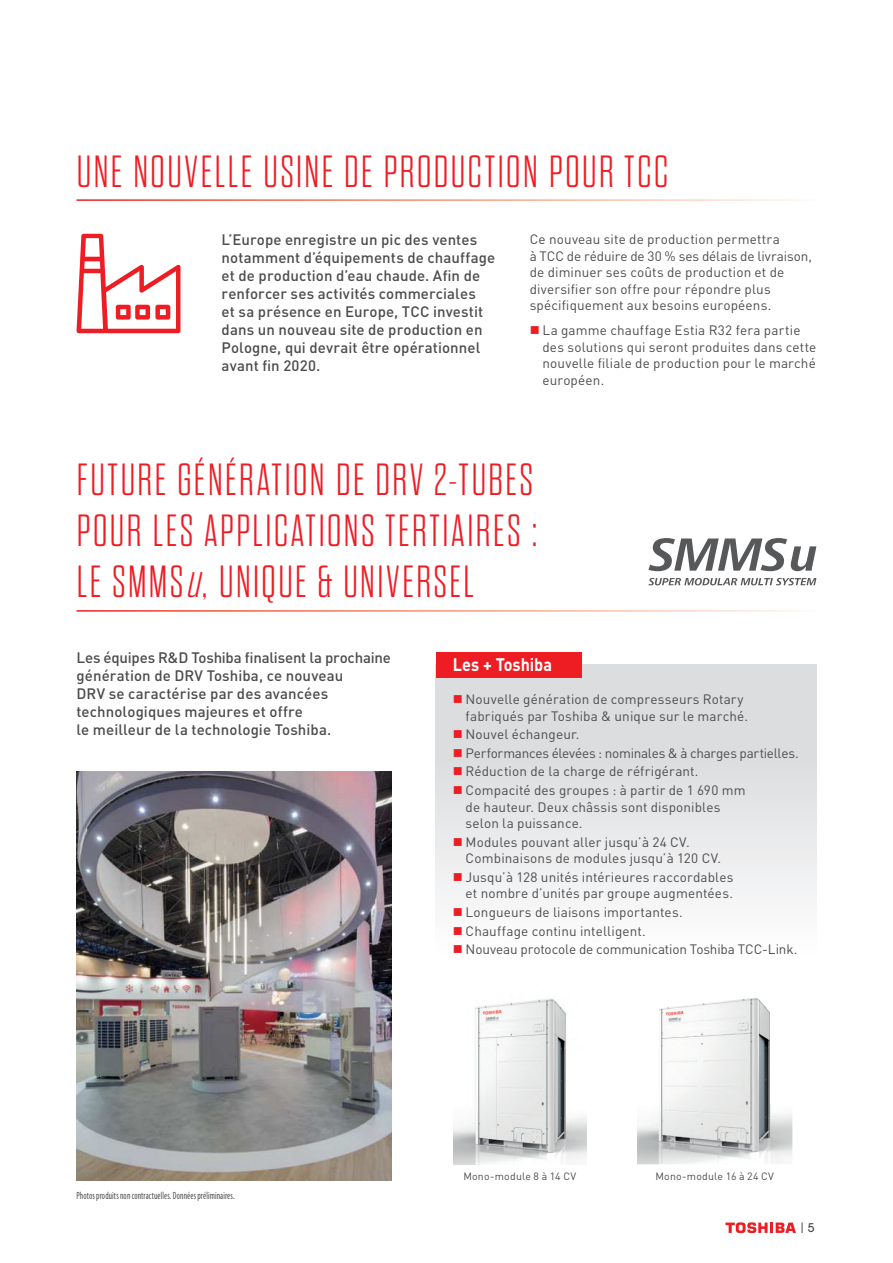
<style>
.page{position:relative;width:893px;height:1263px;background:#fff}
.page>*{position:absolute;margin:0;border:0;box-sizing:border-box;transform-origin:0 0}
.t1{font:300 expanded 45px/51px "Dharma Gothic E";letter-spacing:.045em;color:#ee1d23;text-align:justify}
.t2{font:700 18px "DIN Pro";color:#fff;scale:.9 1}
.t3{font:500 15px/18px "DIN Pro";letter-spacing:.005em;color:#4b4c4d}
.t4{font:13.5px/16.5px "DIN Pro";letter-spacing:.01em;color:#4b4c4d}
.t5{font:500 12px "Avant Garde";color:#4b4c4d}
.t6{font:condensed 10.5px "Myriad Pro";letter-spacing:.015em;color:#4b4c4d;scale:.8 1}
.t7{font:10.5px "DIN Pro";letter-spacing:.02em;color:#4b4c4d}
.s1{font-style:italic}
</style>
<div class="page">
<div style="left:436px;top:665px;width:380px;height:289px;background:linear-gradient(to bottom,#d5d4d6,#fafbfc)"></div>
<div style="left:436px;top:652px;width:145px;height:25px;background:#ee1d23"></div>
<img style="left:453px;top:998px;width:133px;height:166px">
<img style="left:637px;top:998px;width:155px;height:166px">
<img style="left:77px;top:772px;width:314px;height:408px">
<svg style="left:648px;top:578px;width:168px;height:7px"></svg>
<svg style="left:648px;top:538px;width:168px;height:33px"></svg>
<svg style="left:77px;top:234px;width:103px;height:99px"></svg>
<svg style="left:725px;top:1222px;width:71px;height:11px"></svg>
<svg style="left:454px;top:695px;width:8px;height:8px"></svg>
<svg style="left:454px;top:730px;width:8px;height:8px"></svg>
<svg style="left:454px;top:749px;width:8px;height:8px"></svg>
<svg style="left:454px;top:767px;width:8px;height:8px"></svg>
<svg style="left:454px;top:786px;width:8px;height:8px"></svg>
<svg style="left:454px;top:838px;width:8px;height:8px"></svg>
<svg style="left:454px;top:873px;width:8px;height:8px"></svg>
<svg style="left:454px;top:908px;width:8px;height:8px"></svg>
<svg style="left:454px;top:927px;width:8px;height:7px"></svg>
<svg style="left:454px;top:945px;width:8px;height:8px"></svg>
<h1 class="t1" style="left:77px;top:146px;width:593px">UNE NOUVELLE USINE DE PRODUCTION POUR TCC</h1>
<p class="t3" style="left:222px;top:230px;width:275px">L’Europe enregistre un pic des ventes notamment d’équipements de chauffage et de production d’eau chaude. Afin de renforcer ses activités commerciales<br>et sa présence en Europe, TCC investit dans un nouveau site de production en Pologne, qui devrait être opérationnel avant fin 2020.</p>
<p class="t4" style="left:530px;top:230px;width:284px">Ce nouveau site de production permettra<br>à TCC de réduire de 30 % ses délais de livraison, de diminuer ses coûts de production et de diversifier son offre pour répondre plus spécifiquement aux besoins européens.</p>
<p class="t4" style="left:542px;top:321px;width:275px">La gamme chauffage Estia R32 fera partie des solutions qui seront produites dans cette nouvelle filiale de production pour le marché européen.</p>
<h1 class="t1" style="left:77px;top:455px;width:463px">FUTURE GÉNÉRATION DE DRV 2-TUBES POUR LES APPLICATIONS TERTIAIRES :<br>LE SMMS<span class="s1">u</span>, UNIQUE &amp; UNIVERSEL</h1>
<p class="t3" style="left:77px;top:648px;width:316px">Les équipes R&amp;D Toshiba finalisent la prochaine génération de DRV Toshiba, ce nouveau<br>DRV se caractérise par des avancées technologiques majeures et offre<br>le meilleur de la technologie Toshiba.</p>
<h2 class="t2" style="left:453px;top:652px;width:112px">Les + Toshiba</h2>
<p class="t4" style="left:466px;top:690px;width:284px">Nouvelle génération de compresseurs Rotary fabriqués par Toshiba &amp; unique sur le marché.</p>
<p class="t4" style="left:466px;top:724px;width:335px;line-height:18.6px">Nouvel échangeur.<br>Performances élevées : nominales &amp; à charges partielles.<br>Réduction de la charge de réfrigérant.<br>Compacité des groupes : à partir de 1 690 mm</p>
<p class="t4" style="left:466px;top:798px;width:256px">de hauteur. Deux châssis sont disponibles selon la puissance.</p>
<p class="t4" style="left:466px;top:833px;width:257px">Modules pouvant aller jusqu’à 24 CV.<br>Combinaisons de modules jusqu’à 120 CV.</p>
<p class="t4" style="left:466px;top:868px;width:269px">Jusqu’à 128 unités intérieures raccordables et nombre d’unités par groupe augmentées.</p>
<p class="t4" style="left:466px;top:902px;width:333px;line-height:18.6px">Longueurs de liaisons importantes.<br>Chauffage continu intelligent.<br>Nouveau protocole de communication Toshiba TCC-Link.</p>
<p class="t6" style="left:77px;top:1189px;width:199px">Photos produits non contractuelles. Données préliminaires.</p>
<p class="t7" style="left:463px;top:1169px;width:114px">Mono-module 8 à 14 CV</p>
<p class="t7" style="left:655px;top:1169px;width:120px">Mono-module 16 à 24 CV</p>
<p class="t5" style="left:808px;top:1220px;width:8px">5</p>
</div>
